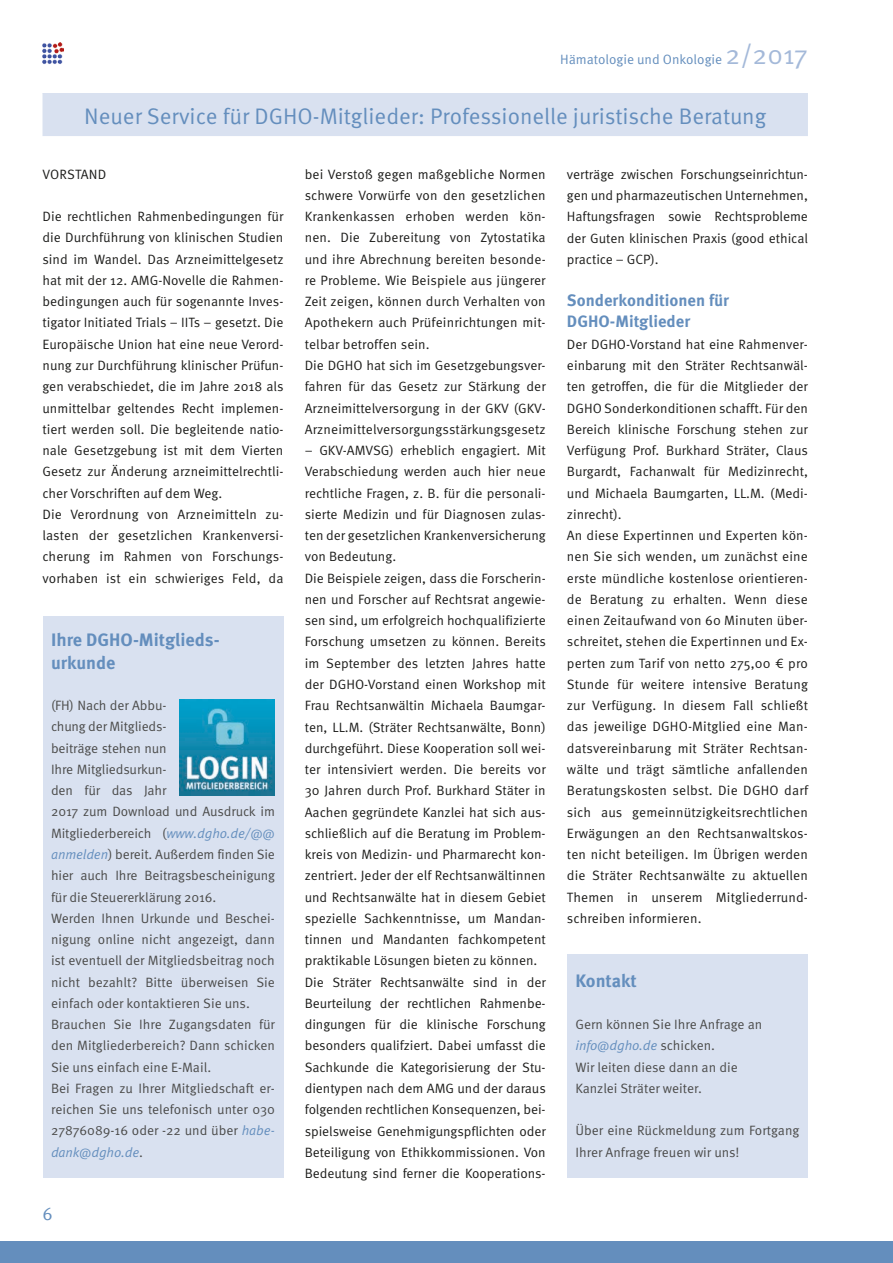
<style>
.page{position:relative;width:893px;height:1263px;background:#fff}
.page>*{position:absolute;margin:0;border:0;box-sizing:border-box;transform-origin:0 0}
.t1{font:22.5px "Meta Pro";color:#648ebd}
.t2{font:700 18px/22.5px "Meta Pro";color:#648ebd}
.t3{font:18px "Meta Pro";color:#648ebd}
.t4{font:700 16.5px/21.3px "Meta Pro";color:#648ebd}
.t5{font:13.5px/21.3px "Meta Pro";color:#1d1d1b}
.t6{font:13.5px/21.3px "Meta Pro";letter-spacing:-.005em;color:#4b4b4a}
.t7{font:13.5px "Meta Pro";color:#648ebd}
.s1{font-size:27px;color:#a4b9d9}
.s2{font-style:italic;color:#648ebd}
</style>
<div class="page">
<div style="left:0;top:1242px;width:893px;height:21px;background:#648ebd"></div>
<img style="left:42px;top:43px;width:22px;height:21px">
<hr style="left:43px;top:93px;width:765px;height:1px;background:#d9e1f0">
<div style="left:43px;top:94px;width:765px;height:42px;background:#d9e1f0"></div>
<div style="left:567px;top:955px;width:241px;height:223px;background:#d9e1f0"></div>
<div style="left:43px;top:617px;width:240px;height:561px;background:#d9e1f0"></div>
<img style="left:179px;top:699px;width:96px;height:96px">
<p class="t7" style="left:560px;top:51px;width:249px">Hämatologie und Onkologie <span class="s1">2/2017</span></p>
<h1 class="t1" style="left:84px;top:102px;width:684px">Neuer Service für DGHO-Mitglieder: Professionelle juristische Beratung</h1>
<p class="t5" style="left:43px;top:163px;width:65px">VORSTAND</p>
<p class="t5" style="left:43px;top:206px;width:243px">Die rechtlichen Rahmenbedingungen für die Durchführung von klinischen Studien sind im Wandel. Das Arzneimittelgesetz hat mit der 12. AMG-Novelle die Rahmen&shy;bedingungen auch für sogenannte Inves&shy;tigator Initiated Trials – IITs – gesetzt. Die Europäische Union hat eine neue Verord&shy;nung zur Durchführung klinischer Prüfun&shy;gen verabschiedet, die im Jahre 2018 als unmittelbar geltendes Recht implemen&shy;tiert werden soll. Die begleitende natio&shy;nale Gesetzgebung ist mit dem Vierten Gesetz zur Änderung arzneimittelrechtli&shy;cher Vorschriften auf dem Weg.<br>Die Verordnung von Arzneimitteln zu&shy;lasten der gesetzlichen Krankenversi&shy;cherung im Rahmen von Forschungs&shy;vorhaben ist ein schwieriges Feld, da</p>
<h2 class="t2" style="left:51px;top:629px;width:168px">Ihre DGHO-Mitglieds&shy;urkunde</h2>
<p class="t6" style="left:51px;top:695px;width:225px">(FH) Nach der Abbu-<br>chung der Mitglieds-<br>beiträge stehen nun<br>Ihre Mitgliedsurkun-<br>den für das Jahr<br>2017 zum Download und Ausdruck im<br>Mitgliederbereich (<span class="s2">www.dgho.de/@@ anmelden</span>) bereit. Außerdem finden Sie hier auch Ihre Beitragsbescheinigung für die Steuererklärung 2016.<br>Werden Ihnen Urkunde und Beschei&shy;nigung online nicht angezeigt, dann ist eventuell der Mitgliedsbeitrag noch nicht bezahlt? Bitte überweisen Sie einfach oder kontaktieren Sie uns.<br>Brauchen Sie Ihre Zugangsdaten für den Mitgliederbereich? Dann schicken<br>Sie uns einfach eine E-Mail.<br>Bei Fragen zu Ihrer Mitgliedschaft er&shy;reichen Sie uns telefonisch unter 030<br>27876089-16 oder -22 und über <span class="s2">habe&shy;dank@dgho.de</span>.</p>
<h2 class="t3" style="left:43px;top:1203px;width:12px">6</h2>
<p class="t5" style="left:305px;top:163px;width:242px">bei Verstoß gegen maßgebliche Normen schwere Vorwürfe von den gesetzlichen Krankenkassen erhoben werden kön&shy;nen. Die Zubereitung von Zytostatika und ihre Abrechnung bereiten besonde&shy;re Probleme. Wie Beispiele aus jüngerer Zeit zeigen, können durch Verhalten von Apothekern auch Prüfeinrichtungen mit&shy;telbar betroffen sein.<br>Die DGHO hat sich im Gesetzgebungsver&shy;fahren für das Gesetz zur Stärkung der Arzneimittelversorgung in der GKV (GKV-Arzneimittelversorgungsstärkungsgesetz</p>
<p class="t5" style="left:305px;top:440px;width:243px">– GKV-AMVSG) erheblich engagiert. Mit Verabschiedung werden auch hier neue rechtliche Fragen, z. B. für die personali&shy;sierte Medizin und für Diagnosen zulas&shy;ten der gesetzlichen Krankenversicherung von Bedeutung.<br>Die Beispiele zeigen, dass die Forscherin&shy;nen und Forscher auf Rechtsrat angewie&shy;sen sind, um erfolgreich hochqualifizierte Forschung umsetzen zu können. Bereits im September des letzten Jahres hatte der DGHO-Vorstand einen Workshop mit Frau Rechtsanwältin Michaela Baumgar&shy;ten, LL.M. (Sträter Rechtsanwälte, Bonn) durchgeführt. Diese Kooperation soll wei&shy;ter intensiviert werden. Die bereits vor 30 Jahren durch Prof. Burkhard Stäter in Aachen gegründete Kanzlei hat sich aus&shy;schließlich auf die Beratung im Problem&shy;kreis von Medizin- und Pharmarecht kon&shy;zentriert. Jeder der elf Rechtsanwältinnen und Rechtsanwälte hat in diesem Gebiet spezielle Sachkenntnisse, um Mandan&shy;tinnen und Mandanten fachkompetent praktikable Lösungen bieten zu können.<br>Die Sträter Rechtsanwälte sind in der Beurteilung der rechtlichen Rahmenbe&shy;dingungen für die klinische Forschung besonders qualifziert. Dabei umfasst die Sachkunde die Kategorisierung der Stu&shy;dientypen nach dem AMG und der daraus folgenden rechtlichen Konsequenzen, bei&shy;spielsweise Genehmigungspflichten oder Beteiligung von Ethikkommissionen. Von Bedeutung sind ferner die Kooperations-</p>
<p class="t5" style="left:567px;top:164px;width:243px;text-align:justify">verträge zwischen Forschungseinrichtun&shy;gen und pharmazeutischen Unternehmen, Haftungsfragen sowie Rechtsprobleme der Guten klinischen Praxis (good ethical practice – GCP).</p>
<p class="t4" style="left:567px;top:290px;width:164px">Sonderkonditionen für<br>DGHO-Mitglieder</p>
<p class="t5" style="left:567px;top:334px;width:243px">Der DGHO-Vorstand hat eine Rahmenver&shy;einbarung mit den Sträter Rechtsanwäl&shy;ten getroffen, die für die Mitglieder der DGHO Sonderkonditionen schafft. Für den Bereich klinische Forschung stehen zur Verfügung Prof. Burkhard Sträter, Claus Burgardt, Fachanwalt für Medizinrecht, und Michaela Baumgarten, LL.M. (Medi&shy;zinrecht).<br>An diese Expertinnen und Experten kön&shy;nen Sie sich wenden, um zunächst eine erste mündliche kostenlose orientieren&shy;de Beratung zu erhalten. Wenn diese einen Zeitaufwand von 60 Minuten über&shy;schreitet, stehen die Expertinnen und Ex&shy;perten zum Tarif von netto 275,00 € pro Stunde für weitere intensive Beratung zur Verfügung. In diesem Fall schließt das jeweilige DGHO-Mitglied eine Man&shy;datsvereinbarung mit Sträter Rechtsan&shy;wälte und trägt sämtliche anfallenden Beratungskosten selbst. Die DGHO darf sich aus gemeinnützigkeitsrechtlichen Erwägungen an den Rechtsanwaltskos&shy;ten nicht beteiligen. Im Übrigen werden die Sträter Rechtsanwälte zu aktuellen Themen in unserem Mitgliederrund&shy;schreiben informieren.</p>
<h2 class="t2" style="left:575px;top:969px;width:63px">Kontakt</h2>
<p class="t6" style="left:575px;top:1014px;width:188px">Gern können Sie Ihre Anfrage an <span class="s2">info@dgho.de</span> schicken.<br>Wir leiten diese dann an die<br>Kanzlei Sträter weiter.</p>
<p class="t6" style="left:575px;top:1120px;width:225px">Über eine Rückmeldung zum Fortgang<br>Ihrer Anfrage freuen wir uns!</p>
</div>
